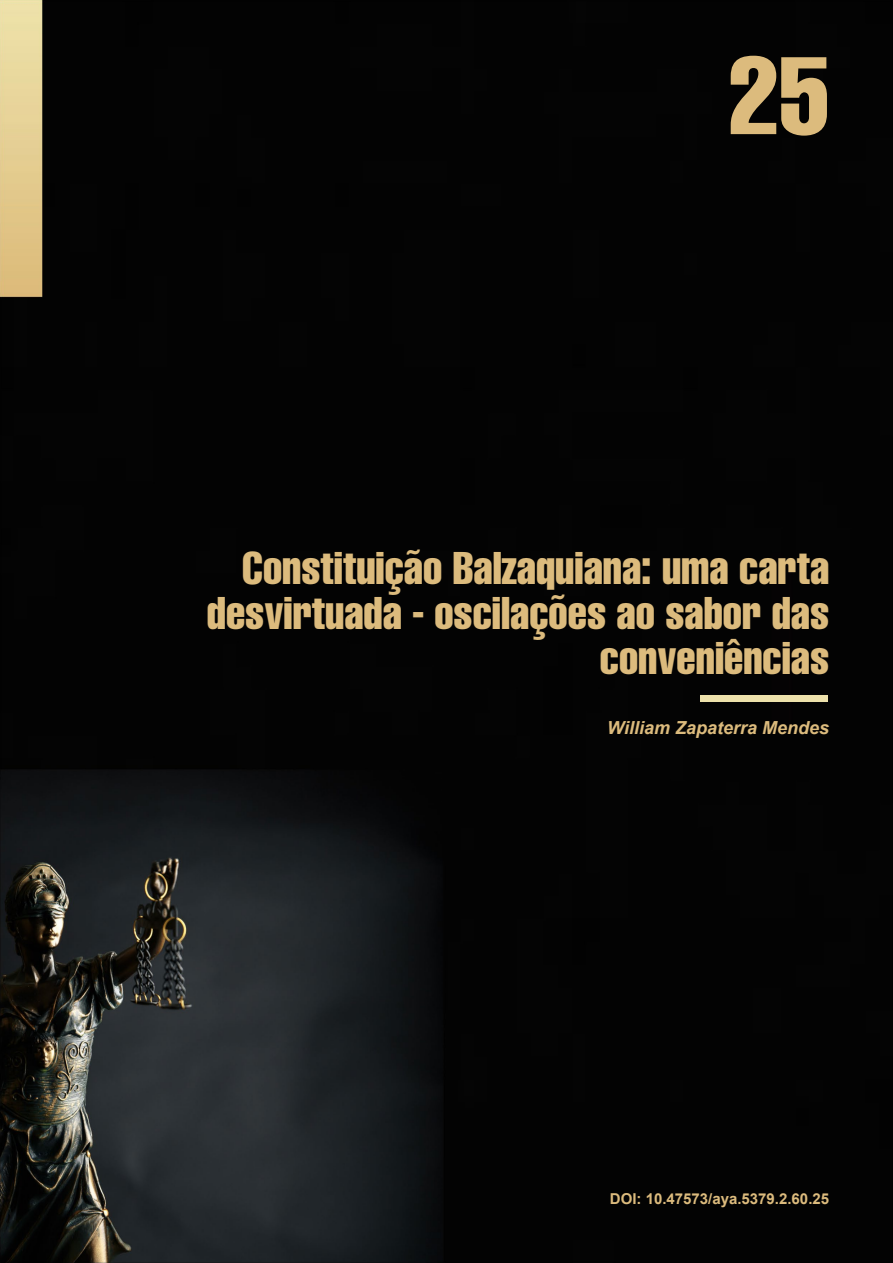
<style>
.page{position:relative;width:893px;height:1263px;background:#fff}
.page>*{position:absolute;margin:0;border:0;box-sizing:border-box;transform-origin:0 0}
.t1{font:extra-condensed 108px "Helvetica";color:#dcbb7d}
.t2{font:extra-condensed 45px/45px "Helvetica";color:#dcbb7d;text-align:right}
.t3{font:italic 700 18px "Arial";color:#dcbb7d}
.t4{font:700 15px "Arial";color:#dcbb7d}
</style>
<div class="page">
<img style="left:0;top:0;width:893px;height:1263px">
<div style="left:700px;top:695px;width:128px;height:6px;background:#ede1ab"></div>
<h1 class="t1" style="left:729px;top:27px;width:102px">25</h1>
<p class="t2" style="left:207px;top:545px;width:624px">Constituição Balzaquiana: uma carta desvirtuada - oscilações ao sabor das conveniências</p>
<p class="t3" style="left:607px;top:715px;width:223px">William Zapaterra Mendes</p>
<p class="t4" style="left:610px;top:1188px;width:221px">DOI: 10.47573/aya.5379.2.60.25</p>
</div>
